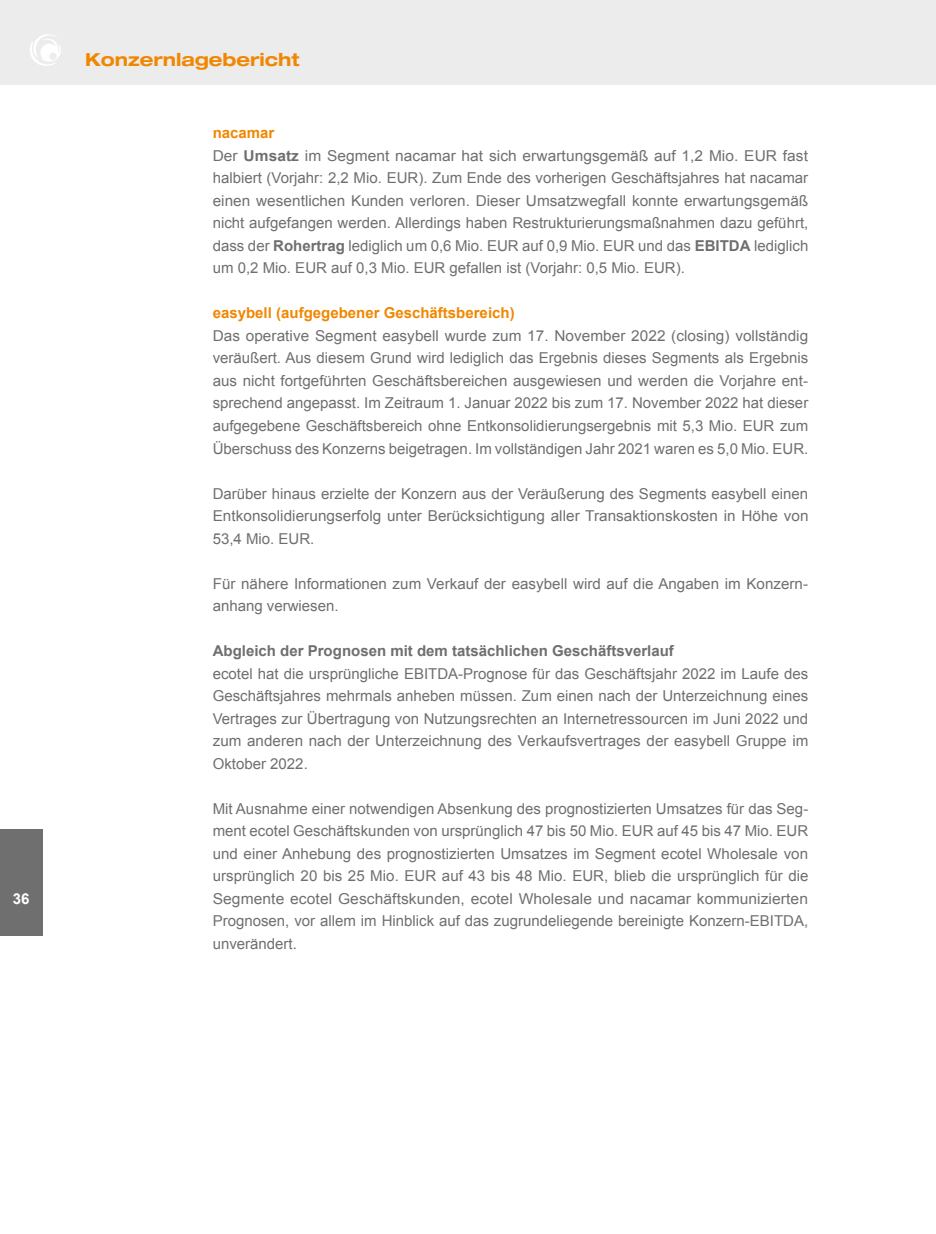
<style>
.page{position:relative;width:936px;height:1234px;background:#fff}
.page>*{position:absolute;margin:0;border:0;box-sizing:border-box;transform-origin:0 0}
.t1{font:700 expanded 18px "Helvetica Neue LT Std";color:#f18700}
.t2{font:15px/22.5px "Arial";color:#706f6f;text-align:justify}
.t3{font:700 15px "Arial";color:#706f6f}
.t4{font:700 15px "Arial";color:#f18700}
.t5{font:700 15px "Arial";color:#fff}
.s1{font-weight:700;color:#f18700}
.s2{font-weight:700}
</style>
<div class="page">
<div style="left:0;top:0;width:935px;height:85px;background:#ececec"></div>
<svg style="left:30px;top:34px;width:31px;height:32px"></svg>
<div style="left:0;top:829px;width:43px;height:106px;background:#706f6f"></div>
<p class="t5" style="left:13px;top:888px;width:18px">36</p>
<p class="t1" style="left:85px;top:48px;width:216px">Konzernlagebericht</p>
<p class="t2" style="left:213px;top:122px;width:597px;text-align:left"><span class="s1">nacamar<br></span>Der <span class="s2">Umsatz</span> im Segment nacamar hat sich erwartungsgemäß auf 1,2 Mio. EUR fast halbiert (Vorjahr: 2,2 Mio. EUR). Zum Ende des vorherigen Geschäftsjahres hat nacamar einen wesentlichen Kunden verloren. Dieser Umsatzwegfall konnte erwartungsgemäß nicht aufgefangen werden. Allerdings haben Restrukturierungsmaßnahmen dazu geführt, dass der <span class="s2">Rohertrag</span> lediglich um 0,6 Mio. EUR auf 0,9 Mio. EUR und das <span class="s2">EBITDA</span> lediglich um 0,2 Mio. EUR auf 0,3 Mio. EUR gefallen ist (Vorjahr: 0,5 Mio. EUR).</p>
<p class="t4" style="left:213px;top:303px;width:303px">easybell (aufgegebener Geschäftsbereich)</p>
<p class="t2" style="left:213px;top:324px;width:597px">Das operative Segment easybell wurde zum 17. November 2022 (closing) vollständig veräußert. Aus diesem Grund wird lediglich das Ergebnis dieses Segments als Ergebnis aus nicht fortgeführten Geschäftsbereichen ausgewiesen und werden die Vorjahre ent&shy;sprechend angepasst. Im Zeitraum 1. Januar 2022 bis zum 17. November 2022 hat dieser aufgegebene Geschäftsbereich ohne Entkonsolidierungsergebnis mit 5,3 Mio. EUR zum Überschuss des Konzerns beigetragen. Im vollständigen Jahr 2021 waren es 5,0 Mio. EUR.</p>
<p class="t2" style="left:213px;top:482px;width:597px">Darüber hinaus erzielte der Konzern aus der Veräußerung des Segments easybell einen Entkonsolidierungserfolg unter Berücksichtigung aller Transaktionskosten in Höhe von 53,4 Mio. EUR.</p>
<p class="t2" style="left:213px;top:572px;width:596px">Für nähere Informationen zum Verkauf der easybell wird auf die Angaben im Konzern&shy;anhang verwiesen.</p>
<p class="t3" style="left:213px;top:641px;width:462px">Abgleich der Prognosen mit dem tatsächlichen Geschäftsverlauf</p>
<p class="t2" style="left:213px;top:662px;width:597px">ecotel hat die ursprüngliche EBITDA-Prognose für das Geschäftsjahr 2022 im Laufe des Geschäftsjahres mehrmals anheben müssen. Zum einen nach der Unterzeichnung eines Vertrages zur Übertragung von Nutzungsrechten an Internetressourcen im Juni 2022 und zum anderen nach der Unterzeichnung des Verkaufsvertrages der easybell Gruppe im Oktober 2022.</p>
<p class="t2" style="left:213px;top:797px;width:597px">Mit Ausnahme einer notwendigen Absenkung des prognostizierten Umsatzes für das Seg&shy;ment ecotel Geschäftskunden von ursprünglich 47 bis 50 Mio. EUR auf 45 bis 47 Mio. EUR und einer Anhebung des prognostizierten Umsatzes im Segment ecotel Wholesale von ursprünglich 20 bis 25 Mio. EUR auf 43 bis 48 Mio. EUR, blieb die ursprünglich für die Segmente ecotel Geschäftskunden, ecotel Wholesale und nacamar kommunizierten Prognosen, vor allem im Hinblick auf das zugrundeliegende bereinigte Konzern-EBITDA, unverändert.</p>
</div>
